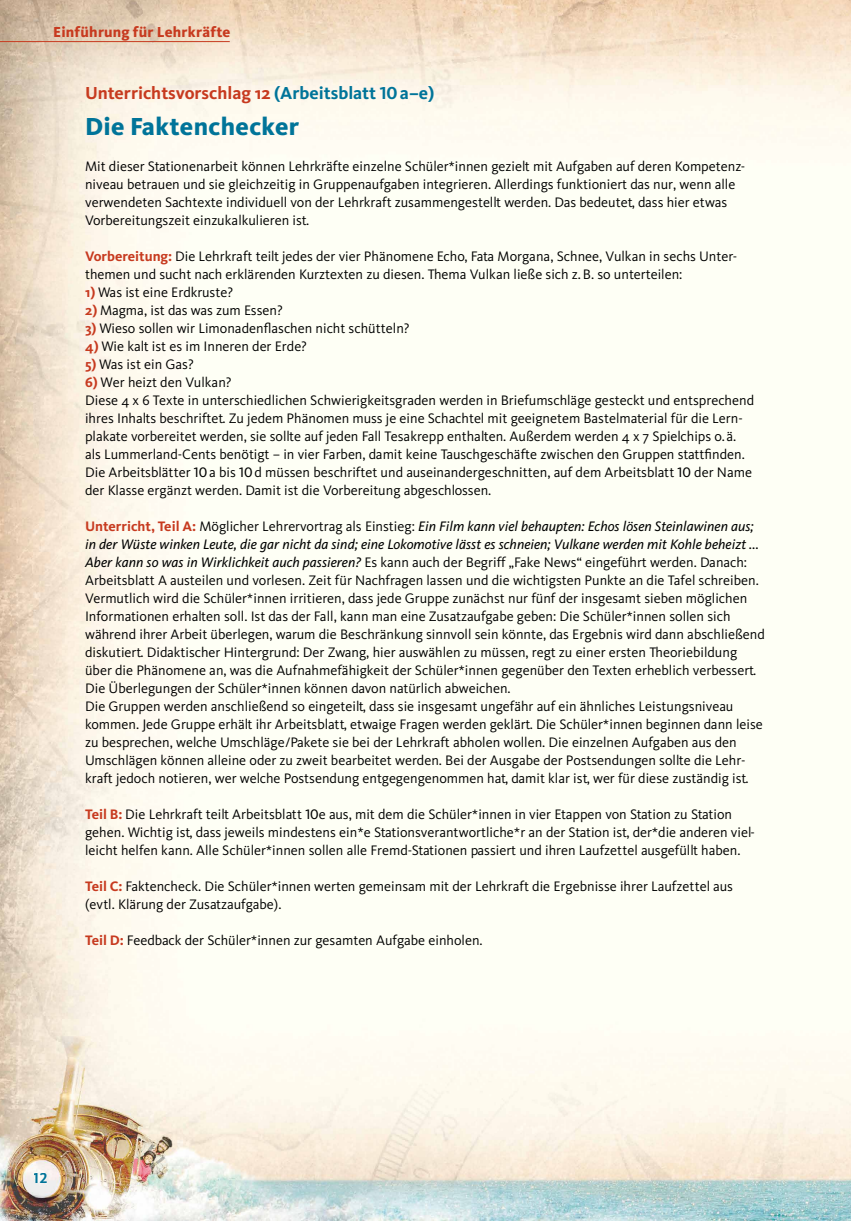
<style>
.page{position:relative;width:851px;height:1221px;background:#fff}
.page>*{position:absolute;margin:0;border:0;box-sizing:border-box;transform-origin:0 0}
.t1{font:800 25.5px "Kievit";letter-spacing:.015em;color:#007499}
.t2{font:700 18px "Kievit";color:#c73a1f}
.t3{font:800 15px "Kievit";letter-spacing:.015em;color:#c73a1f}
.t4{font:15px "Kievit Bold SC";color:#007499}
.t5{font:14.25px/18px "Kievit";color:#000}
.s1{color:#007499}
.s2{font-family:"Kievit Bold SC";font-weight:400;color:#007499}
.s3{font-weight:700;color:#c73a1f}
.s4{font-family:"Kievit Book SC"}
.s5{font-style:italic}
</style>
<div class="page">
<img style="left:0;top:0;width:850px;height:1220px">
<hr style="left:0;top:41px;width:230px;height:1px;background:#c73a1f">
<p class="t3" style="left:53px;top:23px;width:179px">Einführung für Lehrkräfte</p>
<p class="t2" style="left:85px;top:82px;width:351px">Unterrichtsvorschlag 12 <span class="s1">(Arbeitsblatt</span> <span class="s2">10</span><span class="s1">a–e)</span></p>
<h1 class="t1" style="left:85px;top:111px;width:216px">Die Faktenchecker</h1>
<p class="t5" style="left:85px;top:157px;width:661px">Mit dieser Stationenarbeit können Lehrkräfte einzelne Schüler*innen gezielt mit Aufgaben auf deren Kompetenz&shy;niveau betrauen und sie gleichzeitig in Gruppenaufgaben integrieren. Allerdings funktioniert das nur, wenn alle verwendeten Sachtexte individuell von der Lehrkraft zusammengestellt werden. Das bedeutet, dass hier etwas Vorbereitungszeit einzukalkulieren ist.</p>
<p class="t5" style="left:85px;top:247px;width:652px"><span class="s3">Vorbereitung:</span> Die Lehrkraft teilt jedes der vier Phänomene Echo, Fata Morgana, Schnee, Vulkan in sechs Unter&shy;themen und sucht nach erklärenden Kurztexten zu diesen. Thema Vulkan ließe sich z.B. so unterteilen:</p>
<p class="t5" style="left:85px;top:283px;width:149px"><span class="s3">1)</span> Was ist eine Erdkruste?</p>
<p class="t5" style="left:85px;top:301px;width:199px"><span class="s3">2)</span> Magma, ist das was zum Essen?</p>
<p class="t5" style="left:85px;top:319px;width:326px"><span class="s3">3)</span> Wieso sollen wir Limonadenflaschen nicht schütteln?</p>
<p class="t5" style="left:85px;top:337px;width:223px"><span class="s3">4)</span> Wie kalt ist es im Inneren der Erde?</p>
<p class="t5" style="left:85px;top:355px;width:110px"><span class="s3">5)</span> Was ist ein Gas?</p>
<p class="t5" style="left:85px;top:373px;width:670px"><span class="s3">6)</span> Wer heizt den Vulkan?<br>Diese 4 x 6 Texte in unterschiedlichen Schwierigkeitsgraden werden in Briefumschläge gesteckt und entsprechend ihres Inhalts beschriftet. Zu jedem Phänomen muss je eine Schachtel mit geeignetem Bastelmaterial für die Lern&shy;plakate vorbereitet werden, sie sollte auf jeden Fall Tesakrepp enthalten. Außerdem werden 4 x 7 Spielchips o. ä. als Lummerland-Cents benötigt – in vier Farben, damit keine Tauschgeschäfte zwischen den Gruppen stattfinden.<br>Die Arbeitsblätter <span class="s4">10</span>a bis <span class="s4">10</span>d müssen beschriftet und auseinandergeschnitten, auf dem Arbeitsblatt <span class="s4">10</span> der Name der Klasse ergänzt werden. Damit ist die Vorbereitung abgeschlossen.</p>
<p class="t5" style="left:85px;top:517px;width:681px"><span class="s3">Unterricht, Teil A:</span> Möglicher Lehrervortrag als Einstieg: <span class="s5">Ein Film kann viel behaupten: Echos lösen Steinlawinen aus; in der Wüste winken Leute, die gar nicht da sind; eine Lokomotive lässt es schneien; Vulkane werden mit Kohle beheizt ...<br>Aber kann so was in Wirklichkeit auch passieren?</span> Es kann auch der Begriff „Fake News“ eingeführt werden. Danach:<br>Arbeitsblatt A austeilen und vorlesen. Zeit für Nachfragen lassen und die wichtigsten Punkte an die Tafel schreiben.<br>Vermutlich wird die Schüler*innen irritieren, dass jede Gruppe zunächst nur fünf der insgesamt sieben möglichen Informationen erhalten soll. Ist das der Fall, kann man eine Zusatzaufgabe geben: Die Schüler*innen sollen sich während ihrer Arbeit überlegen, warum die Beschränkung sinnvoll sein könnte, das Ergebnis wird dann abschließend diskutiert. Didaktischer Hintergrund: Der Zwang, hier auswählen zu müssen, regt zu einer ersten Theoriebildung über die Phänomene an, was die Aufnahmefähigkeit der Schüler*innen gegenüber den Texten erheblich verbessert.<br>Die Überlegungen der Schüler*innen können davon natürlich abweichen.<br>Die Gruppen werden anschließend so eingeteilt, dass sie insgesamt ungefähr auf ein ähnliches Leistungsniveau kommen. Jede Gruppe erhält ihr Arbeitsblatt, etwaige Fragen werden geklärt. Die Schüler*innen beginnen dann leise zu besprechen, welche Umschläge/Pakete sie bei der Lehrkraft abholen wollen. Die einzelnen Aufgaben aus den Umschlägen können alleine oder zu zweit bearbeitet werden. Bei der Ausgabe der Postsendungen sollte die Lehr&shy;kraft jedoch notieren, wer welche Postsendung entgegengenommen hat, damit klar ist, wer für diese zuständig ist.</p>
<p class="t5" style="left:85px;top:805px;width:671px"><span class="s3">Teil B:</span> Die Lehrkraft teilt Arbeitsblatt <span class="s4">10</span>e aus, mit dem die Schüler*innen in vier Etappen von Station zu Station gehen. Wichtig ist, dass jeweils mindestens ein*e Stationsverantwortliche*r an der Station ist, der*die anderen viel&shy;leicht helfen kann. Alle Schüler*innen sollen alle Fremd-Stationen passiert und ihren Laufzettel ausgefüllt haben.</p>
<p class="t5" style="left:85px;top:877px;width:649px"><span class="s3">Teil C:</span> Faktencheck. Die Schüler*innen werten gemeinsam mit der Lehrkraft die Ergebnisse ihrer Laufzettel aus (evtl. Klärung der Zusatzaufgabe).</p>
<p class="t5" style="left:85px;top:931px;width:399px"><span class="s3">Teil D:</span> Feedback der Schüler*innen zur gesamten Aufgabe einholen.</p>
<p class="t4" style="left:34px;top:1168px;width:15px">12</p>
</div>
